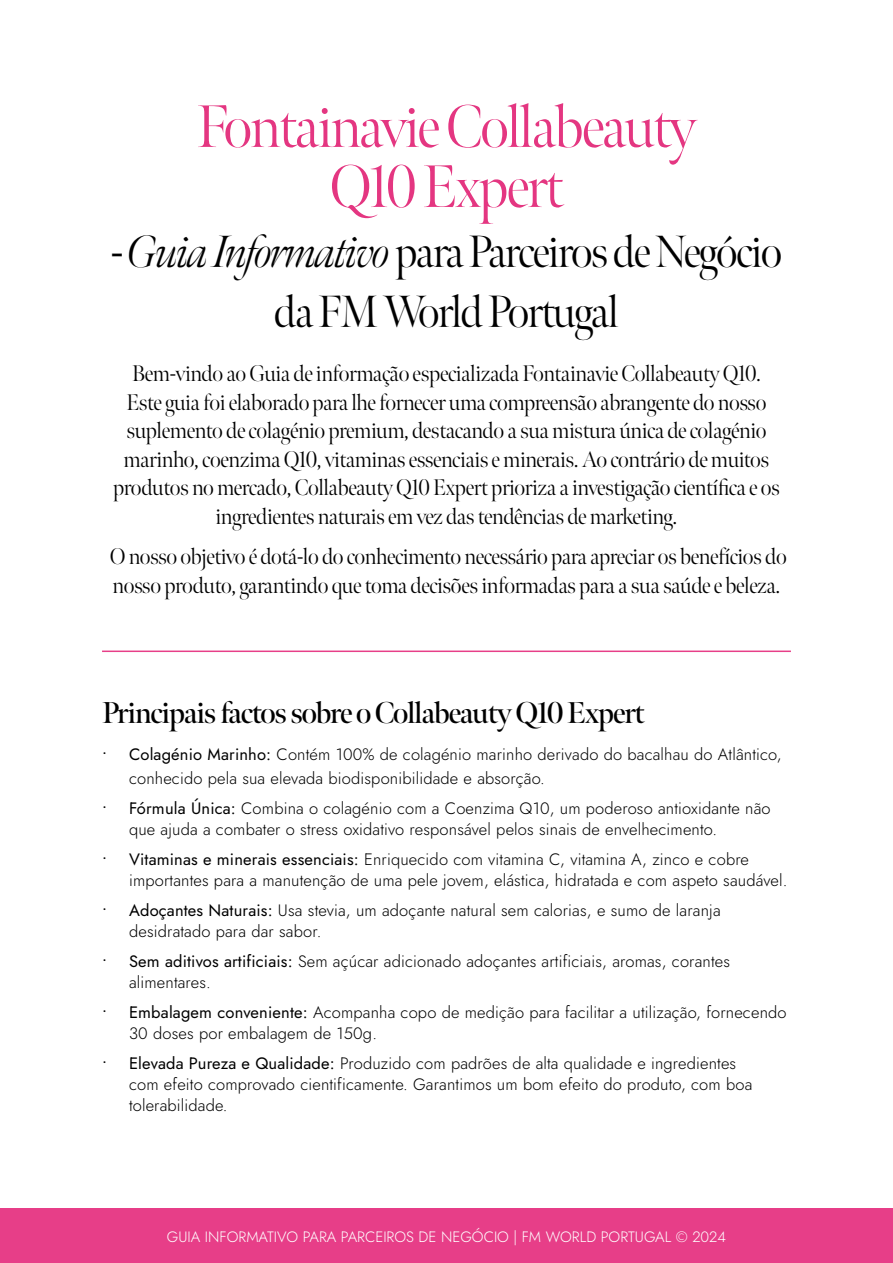
<style>
.page{position:relative;width:893px;height:1263px;background:#fff}
.page>*{position:absolute;margin:0;border:0;box-sizing:border-box;transform-origin:0 0}
.t1{font:300 60px/60px "Meno Banner";letter-spacing:-.04em;color:#e43681;text-align:center}
.t2{font:300 45px/60px "Meno Banner";letter-spacing:-.04em;color:#000;text-align:center}
.t3{font:600 30px "Meno Banner";letter-spacing:-.04em;color:#000}
.t4{font:300 22.5px/28.5px "Meno Banner";letter-spacing:-.02em;color:#000;text-align:center}
.t5{font:300 16.5px/21px "Jost";letter-spacing:.01em;color:#000}
.t6{font:300 15px "Jost";color:#fff}
.s1{font-style:italic}
.s2{font-weight:400}
</style>
<div class="page">
<hr style="left:102px;top:650px;width:689px;height:2px;background:#e73f88">
<div style="left:0;top:1209px;width:893px;height:54px;background:#e73e88"></div>
<h1 class="t1" style="left:197px;top:98px;width:501px">Fontainavie Collabeauty<br>Q10 Expert</h1>
<h2 class="t2" style="left:111px;top:222px;width:673px">- <span class="s1">Guia Informativo</span> para Parceiros de Negócio da FM World Portugal</h2>
<p class="t4" style="left:113px;top:360px;width:668px">Bem-vindo ao Guia de informação especializada Fontainavie Collabeauty Q10.<br>Este guia foi elaborado para lhe fornecer uma compreensão abrangente do nosso suplemento de colagénio premium, destacando a sua mistura única de colagénio marinho, coenzima Q10, vitaminas essenciais e minerais. Ao contrário de muitos produtos no mercado, Collabeauty Q10 Expert prioriza a investigação científica e os ingredientes naturais em vez das tendências de marketing.</p>
<h3 class="t4" style="left:110px;top:543px;width:679px;text-align:left">O nosso objetivo é dotá-lo do conhecimento necessário para apreciar os benefícios do nosso produto, garantindo que toma decisões informadas para a sua saúde e beleza.</h3>
<h3 class="t3" style="left:102px;top:694px;width:544px">Principais factos sobre o Collabeauty Q10 Expert</h3>
<p class="t5" style="left:129px;top:742px;width:654px;line-height:24px;text-indent:-27px"><span class="s2">• Colagénio Marinho:</span> Contém 100% de colagénio marinho derivado do bacalhau do Atlântico, conhecido pela sua elevada biodisponibilidade e absorção.</p>
<p class="t5" style="left:129px;top:797px;width:643px;text-indent:-27px"><span class="s2">• Fórmula Única:</span> Combina o colagénio com a Coenzima Q10, um poderoso antioxidante não que ajuda a combater o stress oxidativo responsável pelos sinais de envelhecimento.</p>
<p class="t5" style="left:129px;top:848px;width:660px;text-indent:-27px"><span class="s2">• Vitaminas e minerais essenciais:</span> Enriquecido com vitamina C, vitamina A, zinco e cobre importantes para a manutenção de uma pele jovem, elástica, hidratada e com aspeto saudável.</p>
<p class="t5" style="left:129px;top:899px;width:593px;text-indent:-27px"><span class="s2">• Adoçantes Naturais:</span> Usa stevia, um adoçante natural sem calorias, e sumo de laranja desidratado para dar sabor.</p>
<p class="t5" style="left:129px;top:950px;width:602px;text-indent:-27px"><span class="s2">• Sem aditivos artificiais:</span> Sem açúcar adicionado adoçantes artificiais, aromas, corantes alimentares.</p>
<p class="t5" style="left:129px;top:1001px;width:659px;text-indent:-27px"><span class="s2">• Embalagem conveniente:</span> Acompanha copo de medição para facilitar a utilização, fornecendo<br>30 doses por embalagem de 150g.</p>
<p class="t5" style="left:129px;top:1052px;width:625px;text-indent:-27px"><span class="s2">• Elevada Pureza e Qualidade:</span> Produzido com padrões de alta qualidade e ingredientes com efeito comprovado cientificamente. Garantimos um bom efeito do produto, com boa tolerabilidade.</p>
<p class="t6" style="left:167px;top:1226px;width:561px">GUIA INFORMATIVO PARA PARCEIROS DE NEGÓCIO | FM WORLD PORTUGAL © 2024</p>
</div>
